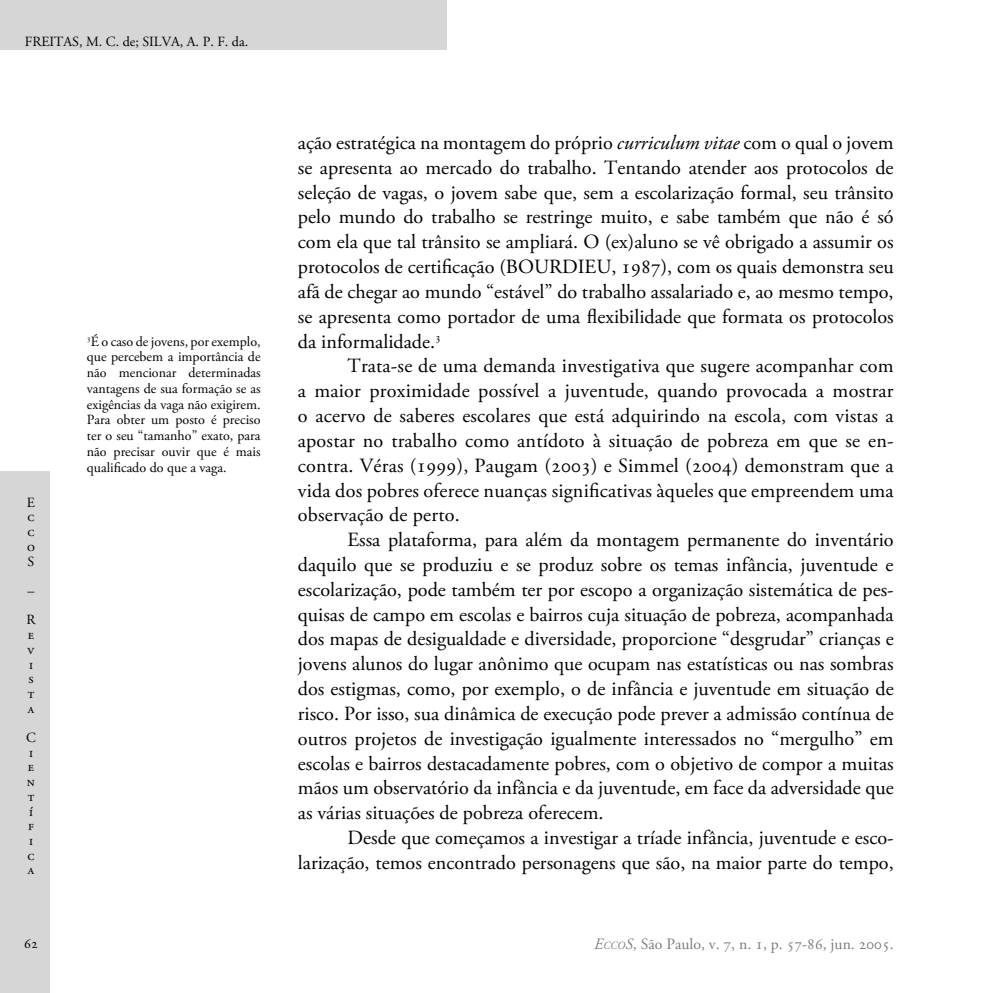
<style>
.page{position:relative;width:993px;height:993px;background:#fff}
.page>*{position:absolute;margin:0;border:0;box-sizing:border-box;transform-origin:0 0}
.t1{font:20.12px/24.8px "Adobe Garamond Pro";color:#000;text-align:justify}
.t2{font:15.75px "Adobe Garamond Pro";color:#7c7c7c}
.Nota{font:14px/14.7px "Adobe Garamond Pro";color:#000}
.s1{font-style:italic}
.s2{font-style:italic;font-size:11.03px}
</style>
<div class="page">
<div style="left:0;top:0;width:446px;height:50px;background:#d6d6d6"></div>
<div style="left:0;top:471px;width:50px;height:521px;background:#d6d6d6"></div>
<p class="Nota" style="left:25px;top:35px;width:225px">FREITAS, M. C. de; SILVA, A. P. F. da.</p>
<p class="Nota" style="left:27px;top:495px;width:10px;text-align:justify">E C C O S</p>
<p class="Nota" style="left:26px;top:576px;width:11px;line-height:29.4px">–<br>R</p>
<p class="Nota" style="left:28px;top:627px;width:9px">E<br>V<br>I<br>S<br>T<br>A</p>
<p class="Nota" style="left:26px;top:730px;width:11px">C<br>I<br>E<br>N<br>T<br>Í<br>F<br>I<br>C<br>A</p>
<p class="Nota" style="left:24px;top:936px;width:15px">62</p>
<p class="Nota" style="left:87px;top:333px;width:175px;line-height:15.8px;text-align:justify"><sup>3</sup>É o caso de jovens, por exemplo, que percebem a importância de não mencionar determinadas vantagens de sua formação se as exigências da vaga não exigirem.<br>Para obter um posto é preciso ter o seu “tamanho” exato, para não precisar ouvir que é mais qualificado do que a vaga.</p>
<p class="t1" style="left:298px;top:131px;width:597px">ação estratégica na montagem do próprio <span class="s1">curriculum vitae</span> com o qual o jovem se apresenta ao mercado do trabalho. Tentando atender aos protocolos de seleção de vagas, o jovem sabe que, sem a escolarização formal, seu trânsito pelo mundo do trabalho se restringe muito, e sabe também que não é só com ela que tal trânsito se ampliará. O (ex)aluno se vê obrigado a assumir os protocolos de certificação (BOURDIEU, 1987), com os quais demonstra seu afã de chegar ao mundo “estável” do trabalho assalariado e, ao mesmo tempo, se apresenta como portador de uma flexibilidade que formata os protocolos da informalidade.<sup>3</sup></p>
<p class="t1" style="left:298px;top:354px;width:597px;text-indent:50px">Trata-se de uma demanda investigativa que sugere acompanhar com a maior proximidade possível a juventude, quando provocada a mostrar o acervo de saberes escolares que está adquirindo na escola, com vistas a apostar no trabalho como antídoto à situação de pobreza em que se en&shy;contra. Véras (1999), Paugam (2003) e Simmel (2004) demonstram que a vida dos pobres oferece nuanças significativas àqueles que empreendem uma observação de perto.</p>
<p class="t1" style="left:298px;top:528px;width:597px;text-indent:50px">Essa plataforma, para além da montagem permanente do inventário daquilo que se produziu e se produz sobre os temas infância, juventude e escolarização, pode também ter por escopo a organização sistemática de pes&shy;quisas de campo em escolas e bairros cuja situação de pobreza, acompanhada dos mapas de desigualdade e diversidade, proporcione “desgrudar” crianças e jovens alunos do lugar anônimo que ocupam nas estatísticas ou nas sombras dos estigmas, como, por exemplo, o de infância e juventude em situação de risco. Por isso, sua dinâmica de execução pode prever a admissão contínua de outros projetos de investigação igualmente interessados no “mergulho” em escolas e bairros destacadamente pobres, com o objetivo de compor a muitas mãos um observatório da infância e da juventude, em face da adversidade que as várias situações de pobreza oferecem.</p>
<p class="t1" style="left:298px;top:825px;width:597px;text-align:right">Desde que começamos a investigar a tríade infância, juventude e esco&shy;larização, temos encontrado personagens que são, na maior parte do tempo,</p>
<p class="t2" style="left:594px;top:934px;width:301px"><span class="s1">E</span><span class="s2">CCO</span><span class="s1">S</span>, São Paulo, v. 7, n. 1, p. 57-86, jun. 2005.</p>
</div>
